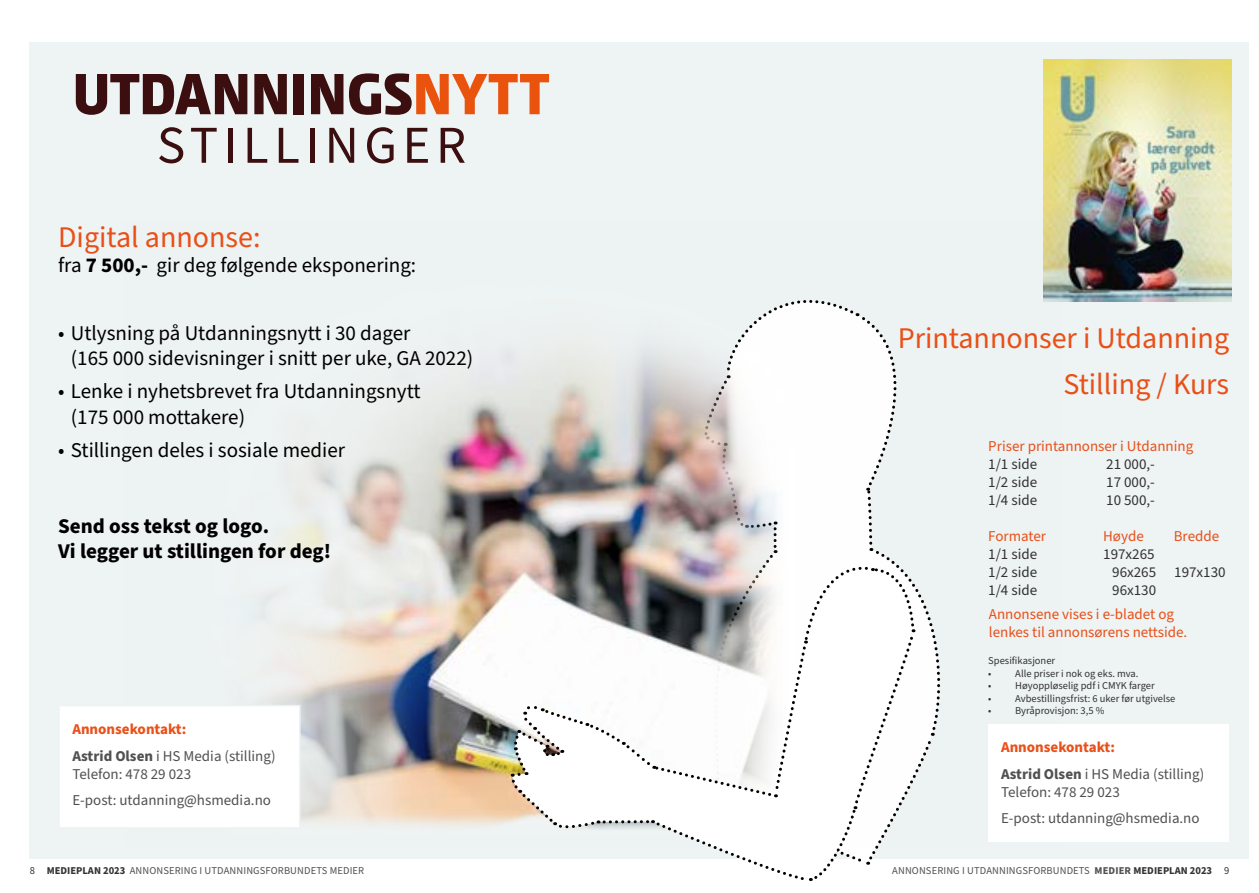
<style>
.page{position:relative;width:1259px;height:893px;background:#fff}
.page>*{position:absolute;margin:0;border:0;box-sizing:border-box;transform-origin:0 0}
.t1{font:53.25px "Source Sans Pro";letter-spacing:.1em;color:#3b0f10}
.t2{font:30px/46px "Source Sans Pro";color:#e94f17;text-align:right}
.t3{font:21px/25.2px "Source Sans Pro";color:#000}
.t4{font:700 21px/25.2px "Source Sans Pro";color:#000}
.t5{font:15px/26.5px "Source Sans Pro";color:#525050}
.t6{font:15px "Source Sans Pro";color:#333}
.t7{font:15px/18px "Source Sans Pro";color:#e94f17}
.t8{font:15px "Source Sans Pro";color:#e9501a}
.t9{font:10.5px "Source Sans Pro";color:#333}
.t10{font:10.5px "Source Sans Pro";letter-spacing:.01em;color:#525050}
.s1{font-weight:700}
.s2{font-weight:700;color:#e9501a}
.s3{color:#333}
.s4{font-weight:700;color:#333}
</style>
<div class="page">
<div style="left:30px;top:43px;width:1219px;height:816px;background:#eef3f3"></div>
<img style="left:262px;top:301px;width:799px;height:525px">
<img style="left:1043px;top:60px;width:188px;height:241px">
<div style="left:988px;top:724px;width:241px;height:118px;background:#fff"></div>
<svg style="left:509px;top:300px;width:435px;height:581px"></svg>
<div style="left:59px;top:706px;width:241px;height:122px;background:#fff"></div>
<div style="left:58px;top:705px;width:242px;height:124px;border:2px solid #eff2f2"></div>
<svg style="left:76px;top:74px;width:171px;height:41px"></svg>
<svg style="left:254px;top:74px;width:33px;height:40px"></svg>
<div style="left:294px;top:74px;width:10px;height:40px;background:#3b0f10"></div>
<svg style="left:311px;top:74px;width:32px;height:40px"></svg>
<svg style="left:349px;top:73px;width:200px;height:42px"></svg>
<h1 class="t1" style="left:157px;top:110px;width:311px">STILLINGER</h1>
<h2 class="t2" style="left:58px;top:215px;width:204px">Digital annonse:</h2>
<p class="t3" style="left:58px;top:253px;width:359px">fra <span class="s1">7 500,-</span> gir deg følgende eksponering:</p>
<p class="t3" style="left:71px;top:321px;width:404px;text-indent:-13px">• Utlysning på Utdanningsnytt i 30 dager<br>(165 000 sidevisninger i snitt per uke, GA 2022)</p>
<p class="t3" style="left:71px;top:380px;width:351px;text-indent:-13px">• Lenke i nyhetsbrevet fra Utdanningsnytt (175 000 mottakere)</p>
<p class="t3" style="left:58px;top:438px;width:288px">• Stillingen deles i sosiale medier</p>
<p class="t4" style="left:58px;top:514px;width:274px">Send oss tekst og logo.<br>Vi legger ut stillingen for deg!</p>
<p class="t5" style="left:72px;top:717px;width:205px"><span class="s2">Annonsekontakt:<br></span><span class="s1">Astrid Olsen</span> i HS Media (stilling)</p>
<p class="t5" style="left:72px;top:761px;width:200px">Telefon: 478 29 023<br>E-post: utdanning@hsmedia.no</p>
<h2 class="t2" style="left:897px;top:315px;width:333px">Printannonser i Utdanning<br>Stilling / Kurs</h2>
<p class="t8" style="left:988px;top:436px;width:206px">Priser printannonser i Utdanning</p>
<p class="t6" style="left:988px;top:454px;width:50px">1/1 side</p>
<p class="t6" style="left:1106px;top:454px;width:50px">21 000,-</p>
<p class="t6" style="left:988px;top:472px;width:50px">1/2 side</p>
<p class="t6" style="left:1106px;top:472px;width:50px">17 000,-</p>
<p class="t6" style="left:988px;top:490px;width:50px">1/4 side</p>
<p class="t6" style="left:1106px;top:490px;width:50px">10 500,-</p>
<p class="t8" style="left:988px;top:526px;width:59px">Formater</p>
<p class="t8" style="left:1103px;top:526px;width:42px">Høyde</p>
<p class="t8" style="left:1173px;top:526px;width:47px">Bredde</p>
<p class="t6" style="left:988px;top:544px;width:50px">1/1 side</p>
<p class="t6" style="left:1103px;top:544px;width:53px">197x265</p>
<p class="t6" style="left:988px;top:562px;width:50px">1/2 side</p>
<p class="t6" style="left:1112px;top:562px;width:115px">96x265 197x130</p>
<p class="t6" style="left:988px;top:580px;width:50px">1/4 side</p>
<p class="t6" style="left:1112px;top:580px;width:45px">96x130</p>
<p class="t7" style="left:989px;top:606px;width:200px">Annonsene vises i e-bladet og lenkes til annonsørens nettside.</p>
<p class="t9" style="left:988px;top:653px;width:68px">Spesifikasjoner</p>
<p class="t9" style="left:988px;top:666px;width:152px">• Alle priser i nok og eks. mva.</p>
<p class="t9" style="left:988px;top:679px;width:168px">• Høyoppløselig pdf i CMYK farger</p>
<p class="t9" style="left:988px;top:691px;width:189px">• Avbestillingsfrist: 6 uker før utgivelse</p>
<p class="t9" style="left:988px;top:704px;width:118px">• Byråprovisjon: 3,5 %</p>
<p class="t5" style="left:1001px;top:735px;width:205px"><span class="s2">Annonsekontakt:<br></span><span class="s1">Astrid Olsen</span> i HS Media (stilling)</p>
<p class="t5" style="left:1001px;top:779px;width:200px">Telefon: 478 29 023<br>E-post: utdanning@hsmedia.no</p>
<p class="t10" style="left:30px;top:863px;width:336px"><span class="s3">8</span> <span class="s4">MEDIEPLAN 2023</span> ANNONSERING I UTDANNINGSFORBUNDETS MEDIER</p>
<p class="t10" style="left:892px;top:863px;width:338px">ANNONSERING I UTDANNINGSFORBUNDETS <span class="s1">MEDIER</span> <span class="s4">MEDIEPLAN 2023</span> <span class="s3">9</span></p>
</div>
